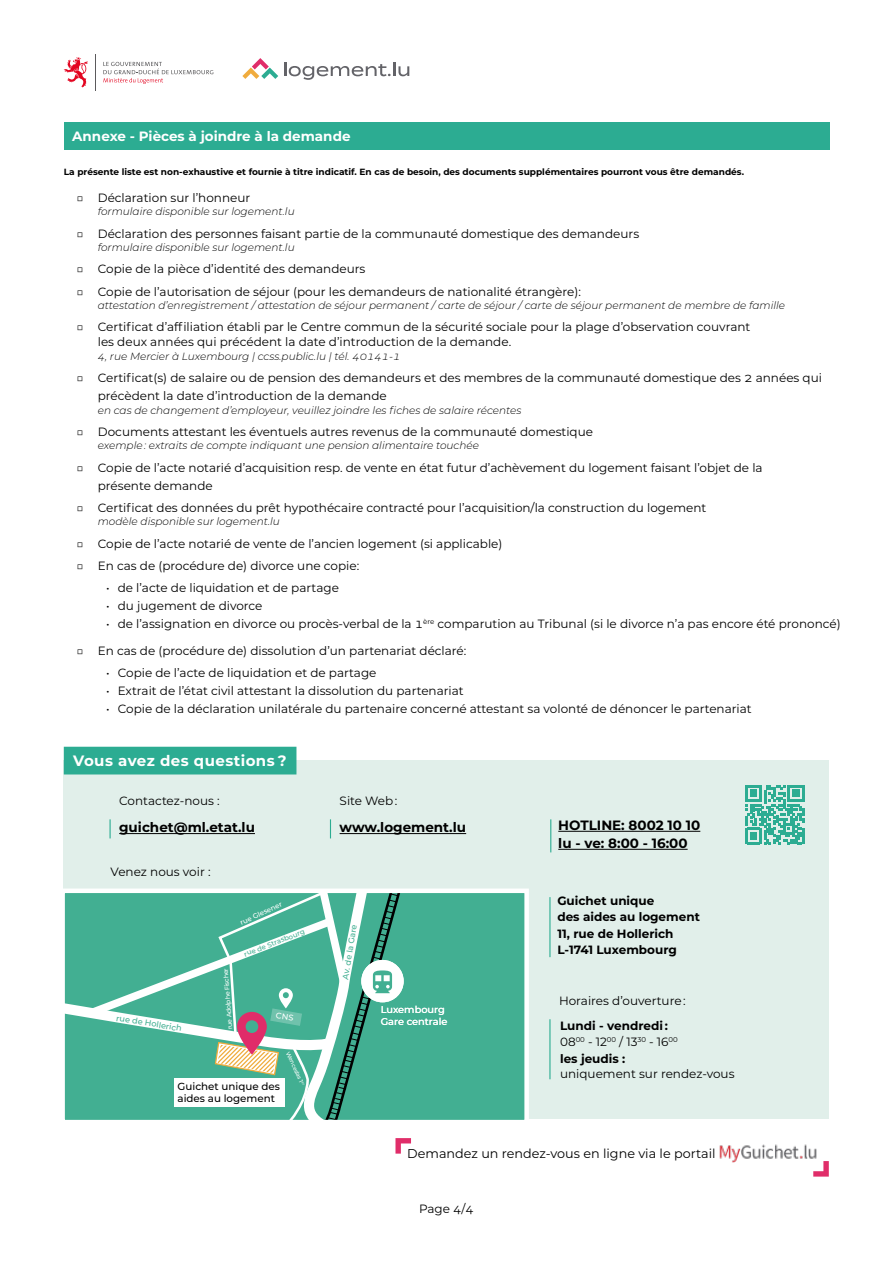
<style>
.page{position:relative;width:893px;height:1263px;background:#fff}
.page>*{position:absolute;margin:0;border:0;box-sizing:border-box;transform-origin:0 0}
.t1{font:700 15px "Montserrat";letter-spacing:.03em;color:#fff}
.t2{font:700 13.5px/18px "Montserrat";color:#000}
.t3{font:700 13.5px "Montserrat";color:#fff}
.t4{font:12.75px "Montserrat";color:#000}
.t5{font:12px/18px "Montserrat";color:#000}
.t6{font:700 12px/16.5px "Montserrat";color:#000}
.t7{font:italic 300 10.5px "Montserrat";color:#000}
.t8{font:500 10.35px/12.3px "Montserrat";color:#000}
.t9{font:500 9.75px/11.7px "Montserrat";color:#fff}
.t10{font:700 9px "Montserrat";color:#000}
.t11{font:500 8.25px "Montserrat";color:#42af92}
.t12{font:500 7.05px "Montserrat";color:#42af92}
.t13{font:500 7.05px "Montserrat";color:#fff}
.t14{font:500 6.3px "Montserrat";color:#fff}
.t15{font:500 5.7px "Montserrat";color:#fff}
.s1{font-weight:400}
</style>
<div class="page">
<svg style="left:103px;top:62px;width:110px;height:22px"></svg>
<hr style="left:95px;top:54px;width:1px;height:37px;background:#5b5a5c">
<svg style="left:64px;top:57px;width:24px;height:30px"></svg>
<svg style="left:242px;top:58px;width:36px;height:21px"></svg>
<svg style="left:284px;top:63px;width:125px;height:17px"></svg>
<div style="left:64px;top:122px;width:765px;height:28px;background:#2cac92"></div>
<div style="left:64px;top:760px;width:765px;height:358px;background:#e1efea"></div>
<div style="left:64px;top:747px;width:232px;height:27px;background:#2cac92"></div>
<hr style="left:549px;top:897px;width:1px;height:60px;background:#2cac92">
<hr style="left:549px;top:1019px;width:1px;height:60px;background:#2cac92">
<hr style="left:550px;top:819px;width:1px;height:33px;background:#2cac92">
<svg style="left:110px;top:819px;width:1px;height:19px"></svg>
<svg style="left:330px;top:819px;width:1px;height:19px"></svg>
<hr style="left:119px;top:833px;width:136px;height:1px;background:#000">
<hr style="left:340px;top:833px;width:126px;height:1px;background:#000">
<hr style="left:558px;top:831px;width:142px;height:1px;background:#000">
<hr style="left:558px;top:849px;width:130px;height:1px;background:#000">
<div style="left:63px;top:891px;width:464px;height:229px;background:#42af92"></div>
<div style="left:60px;top:888px;width:469px;height:236px;border:4px solid #fff"></div>
<svg style="left:395px;top:1138px;width:16px;height:15px"></svg>
<svg style="left:813px;top:1161px;width:16px;height:15px"></svg>
<img style="left:719px;top:1144px;width:99px;height:20px">
<svg style="left:745px;top:785px;width:59px;height:59px"></svg>
<svg style="left:63px;top:891px;width:410px;height:230px"></svg>
<p class="t3" style="left:72px;top:126px;width:280px">Annexe - Pièces à joindre à la demande</p>
<p class="t10" style="left:64px;top:166px;width:682px">La présente liste est non-exhaustive et fournie à titre indicatif. En cas de besoin, des documents supplémentaires pourront vous être demandés.</p>
<p class="t5" style="left:77px;top:188px;width:175px">□ Déclaration sur l’honneur</p>
<p class="t7" style="left:98px;top:204px;width:198px">formulaire disponible sur logement.lu</p>
<p class="t5" style="left:77px;top:224px;width:564px">□ Déclaration des personnes faisant partie de la communauté domestique des demandeurs</p>
<p class="t7" style="left:98px;top:240px;width:198px">formulaire disponible sur logement.lu</p>
<p class="t5" style="left:77px;top:260px;width:290px">□ Copie de la pièce d’identité des demandeurs</p>
<p class="t5" style="left:77px;top:282px;width:506px">□ Copie de l’autorisation de séjour (pour les demandeurs de nationalité étrangère):</p>
<p class="t7" style="left:98px;top:298px;width:689px">attestation d’enregistrement / attestation de séjour permanent / carte de séjour / carte de séjour permanent de membre de famille</p>
<p class="t5" style="left:98px;top:319px;width:654px;line-height:15px;text-indent:-21px">□ Certificat d’affiliation établi par le Centre commun de la sécurité sociale pour la plage d’observation couvrant les deux années qui précédent la date d’introduction de la demande.</p>
<p class="t7" style="left:98px;top:349px;width:304px">4, rue Mercier à Luxembourg | ccss.public.lu | tél. 40141-1</p>
<p class="t5" style="left:98px;top:368px;width:726px;text-indent:-21px">□ Certificat(s) de salaire ou de pension des demandeurs et des membres de la communauté domestique des 2 années qui précèdent la date d’introduction de la demande</p>
<p class="t7" style="left:98px;top:403px;width:425px">en cas de changement d’employeur, veuillez joindre les fiches de salaire récentes</p>
<p class="t5" style="left:77px;top:422px;width:518px">□ Documents attestant les éventuels autres revenus de la communauté domestique</p>
<p class="t7" style="left:98px;top:438px;width:383px">exemple : extraits de compte indiquant une pension alimentaire touchée</p>
<p class="t5" style="left:98px;top:458px;width:666px;text-indent:-21px">□ Copie de l’acte notarié d’acquisition resp. de vente en état futur d’achèvement du logement faisant l’objet de la présente demande</p>
<p class="t5" style="left:77px;top:498px;width:631px">□ Certificat des données du prêt hypothécaire contracté pour l’acquisition/la construction du logement</p>
<p class="t7" style="left:98px;top:514px;width:184px">modèle disponible sur logement.lu</p>
<p class="t5" style="left:77px;top:534px;width:427px">□ Copie de l’acte notarié de vente de l’ancien logement (si applicable)</p>
<p class="t5" style="left:77px;top:556px;width:284px">□ En cas de (procédure de) divorce une copie:</p>
<p class="t5" style="left:106px;top:578px;width:234px">• de l’acte de liquidation et de partage</p>
<p class="t5" style="left:106px;top:596px;width:158px">• du jugement de divorce</p>
<p class="t5" style="left:106px;top:614px;width:736px">• de l’assignation en divorce ou procès-verbal de la 1<sup>ère</sup> comparution au Tribunal (si le divorce n’a pas encore été prononcé)</p>
<p class="t5" style="left:77px;top:641px;width:391px">□ En cas de (procédure de) dissolution d’un partenariat déclaré:</p>
<p class="t5" style="left:106px;top:663px;width:272px">• Copie de l’acte de liquidation et de partage</p>
<p class="t5" style="left:106px;top:681px;width:359px">• Extrait de l’état civil attestant la dissolution du partenariat</p>
<p class="t5" style="left:106px;top:699px;width:647px">• Copie de la déclaration unilatérale du partenaire concerné attestant sa volonté de dénoncer le partenariat</p>
<p class="t1" style="left:73px;top:749px;width:215px">Vous avez des questions ?</p>
<p class="t5" style="left:119px;top:791px;width:102px">Contactez-nous :</p>
<p class="t5" style="left:340px;top:791px;width:59px">Site Web :</p>
<p class="t2" style="left:119px;top:818px;width:137px">guichet@ml.etat.lu</p>
<p class="t2" style="left:340px;top:818px;width:128px">www.logement.lu</p>
<p class="t5" style="left:111px;top:862px;width:101px">Venez nous voir :</p>
<p class="t11" style="left:117px;top:1012px;width:68px;rotate:9deg">rue de Hollerich</p>
<p class="t14" style="left:226px;top:1029px;width:63px;rotate:-94deg">rue Adolphe Fischer</p>
<p class="t13" style="left:238px;top:918px;width:47px;rotate:-24deg">rue Glesener</p>
<p class="t12" style="left:243px;top:949px;width:66px;rotate:-21deg">rue de Strasbourg</p>
<p class="t15" style="left:291px;top:1050px;width:37px;rotate:65deg">Wenceslas 1<sup>er</sup></p>
<p class="t8" style="left:178px;top:1080px;width:104px">Guichet unique des aides au logement</p>
<p class="t11" style="left:340px;top:978px;width:57px;rotate:-81deg">Av. de la Gare</p>
<p class="t9" style="left:381px;top:1003px;width:68px">Luxembourg<br>Gare centrale</p>
<p class="t2" style="left:558px;top:815px;width:144px">HOTLINE: 8002 10 10 lu - ve: 8:00 - 16:00</p>
<p class="t6" style="left:557px;top:892px;width:144px">Guichet unique<br>des aides au logement<br>11, rue de Hollerich<br>L-1741 Luxembourg</p>
<p class="t5" style="left:559px;top:991px;width:128px">Horaires d’ouverture :</p>
<p class="t6" style="left:560px;top:1017px;width:119px">Lundi - vendredi :<br><span class="s1">08</span><sup>00</sup> <span class="s1">- 12</span><sup>00</sup> <span class="s1">/ 13</span><sup>30</sup> <span class="s1">- 16</span><sup>00 </sup>les jeudis :</p>
<p class="t5" style="left:560px;top:1064px;width:176px">uniquement sur rendez-vous</p>
<p class="t4" style="left:407px;top:1145px;width:310px">Demandez un rendez-vous en ligne via le portail</p>
<p class="t5" style="left:419px;top:1199px;width:56px">Page 4/4</p>
</div>
